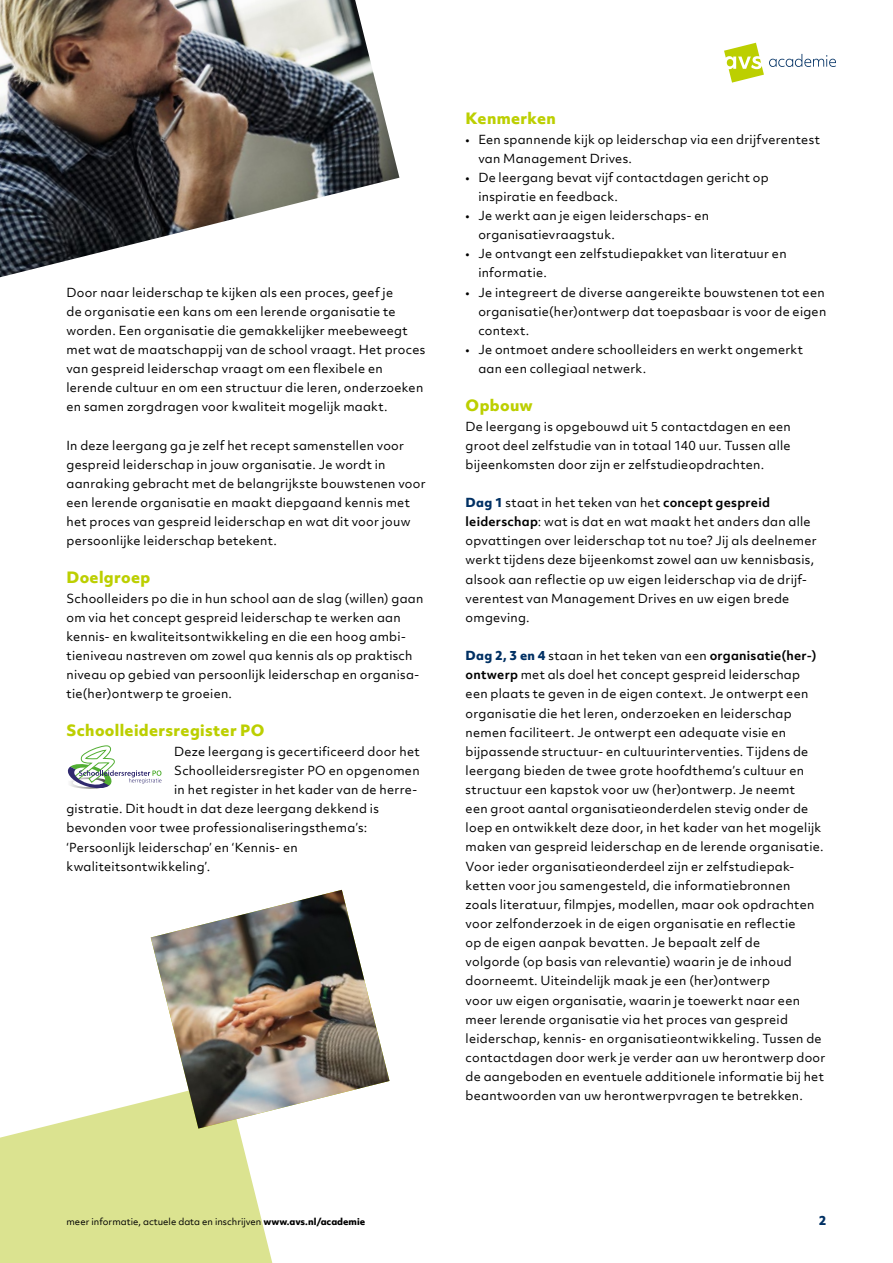
<style>
.page{position:relative;width:893px;height:1263px;background:#fff}
.page>*{position:absolute;margin:0;border:0;box-sizing:border-box;transform-origin:0 0}
.t1{font:800 15px "Objektiv Mk 2";letter-spacing:.025em;color:#bccf00}
.t2{font:12px/19.2px "Objektiv Mk 2";letter-spacing:.02em;color:#000}
.t3{font:800 12px "Objektiv Mk 2";color:#003063}
.t4{font:9px "Objektiv Mk 2";color:#000}
.s1{font-weight:800;color:#003063}
.s2{font-weight:700}
.s3{font-weight:800}
</style>
<div class="page">
<img style="left:0;top:0;width:399px;height:277px">
<svg style="left:724px;top:43px;width:112px;height:40px"></svg>
<svg style="left:67px;top:746px;width:94px;height:43px"></svg>
<svg style="left:0;top:1100px;width:272px;height:163px;background:#dfe69d"></svg>
<img style="left:151px;top:890px;width:238px;height:238px">
<p class="t2" style="left:66px;top:282px;width:360px">Door naar leiderschap te kijken als een proces, geef je<br>de organisatie een kans om een lerende organisatie te worden. Een organisatie die gemakkelijker meebeweegt met wat de maatschappij van de school vraagt. Het proces van gespreid leiderschap vraagt om een flexibele en lerende cultuur en om een structuur die leren, onderzoeken en samen zorgdragen voor kwaliteit mogelijk maakt.</p>
<p class="t2" style="left:66px;top:435px;width:361px">In deze leergang ga je zelf het recept samenstellen voor gespreid leiderschap in jouw organisatie. Je wordt in aanraking gebracht met de belangrijkste bouwstenen voor een lerende organisatie en maakt diepgaand kennis met het proces van gespreid leiderschap en wat dit voor jouw persoonlijke leiderschap betekent.</p>
<p class="t1" style="left:66px;top:566px;width:85px">Doelgroep</p>
<p class="t2" style="left:66px;top:589px;width:358px">Schoolleiders po die in hun school aan de slag (willen) gaan om via het concept gespreid leiderschap te werken aan kennis- en kwaliteitsontwikkeling en die een hoog ambi&shy;tieniveau nastreven om zowel qua kennis als op praktisch niveau op gebied van persoonlijk leiderschap en organisa&shy;tie(her)ontwerp te groeien.</p>
<p class="t1" style="left:66px;top:719px;width:200px">Schoolleidersregister PO</p>
<p class="t2" style="left:174px;top:742px;width:247px">Deze leergang is gecertificeerd door het</p>
<p class="t2" style="left:174px;top:761px;width:247px">Schoolleidersregister PO en opgenomen</p>
<p class="t2" style="left:174px;top:780px;width:245px">in het register in het kader van de herre-</p>
<p class="t2" style="left:66px;top:799px;width:314px">gistratie. Dit houdt in dat deze leergang dekkend is</p>
<p class="t2" style="left:66px;top:818px;width:302px">bevonden voor twee professionaliseringsthema’s:</p>
<p class="t2" style="left:66px;top:837px;width:233px">‘Persoonlijk leiderschap’ en ‘Kennis- en</p>
<p class="t2" style="left:66px;top:856px;width:145px">kwaliteitsontwikkeling’.</p>
<p class="t1" style="left:466px;top:107px;width:92px">Kenmerken</p>
<p class="t2" style="left:478px;top:129px;width:343px;text-indent:-13px">• Een spannende kijk op leiderschap via een drijfverentest van Management Drives.</p>
<p class="t2" style="left:478px;top:168px;width:292px;text-indent:-13px">• De leergang bevat vijf contactdagen gericht op inspiratie en feedback.</p>
<p class="t2" style="left:478px;top:206px;width:232px;text-indent:-13px">• Je werkt aan je eigen leiderschaps- en organisatievraagstuk.</p>
<p class="t2" style="left:478px;top:244px;width:310px;text-indent:-13px">• Je ontvangt een zelfstudiepakket van literatuur en informatie.</p>
<p class="t2" style="left:478px;top:282px;width:349px;text-indent:-13px">• Je integreert de diverse aangereikte bouwstenen tot een organisatie(her)ontwerp dat toepasbaar is voor de eigen context.</p>
<p class="t2" style="left:478px;top:340px;width:326px;text-indent:-13px">• Je ontmoet andere schoolleiders en werkt ongemerkt aan een collegiaal netwerk.</p>
<p class="t1" style="left:466px;top:394px;width:69px">Opbouw</p>
<p class="t2" style="left:466px;top:416px;width:327px;text-align:justify">De leergang is opgebouwd uit 5 contactdagen en een groot deel zelfstudie van in totaal 140 uur. Tussen alle bijeenkomsten door zijn er zelfstudieopdrachten.</p>
<p class="t2" style="left:466px;top:493px;width:353px"><span class="s1">Dag 1</span> staat in het teken van het <span class="s2">concept gespreid leiderschap</span>: wat is dat en wat maakt het anders dan alle opvattingen over leiderschap tot nu toe? Jij als deelnemer werkt tijdens deze bijeenkomst zowel aan uw kennisbasis, alsook aan reflectie op uw eigen leiderschap via de drijf&shy;verentest van Management Drives en uw eigen brede omgeving.</p>
<p class="t2" style="left:466px;top:646px;width:361px"><span class="s1">Dag 2, 3 en 4</span> staan in het teken van een <span class="s2">organisatie(her-) ontwerp</span> met als doel het concept gespreid leiderschap<br>een plaats te geven in de eigen context. Je ontwerpt een organisatie die het leren, onderzoeken en leiderschap nemen faciliteert. Je ontwerpt een adequate visie en bijpassende structuur- en cultuurinterventies. Tijdens de leergang bieden de twee grote hoofdthema’s cultuur en structuur een kapstok voor uw (her)ontwerp. Je neemt<br>een groot aantal organisatieonderdelen stevig onder de loep en ontwikkelt deze door, in het kader van het mogelijk maken van gespreid leiderschap en de lerende organisatie.<br>Voor ieder organisatieonderdeel zijn er zelfstudiepak&shy;ketten voor jou samengesteld, die informatiebronnen<br>zoals literatuur, filmpjes, modellen, maar ook opdrachten voor zelfonderzoek in de eigen organisatie en reflectie<br>op de eigen aanpak bevatten. Je bepaalt zelf de<br>volgorde (op basis van relevantie) waarin je de inhoud doorneemt. Uiteindelijk maak je een (her)ontwerp<br>voor uw eigen organisatie, waarin je toewerkt naar een meer lerende organisatie via het proces van gespreid leiderschap, kennis- en organisatieontwikkeling. Tussen de contactdagen door werk je verder aan uw herontwerp door de aangeboden en eventuele additionele informatie bij het beantwoorden van uw herontwerpvragen te betrekken.</p>
<p class="t4" style="left:66px;top:1215px;width:300px">meer informatie, actuele data en inschrijven <span class="s3">www.avs.nl/academie</span></p>
<p class="t3" style="left:819px;top:1211px;width:9px">2</p>
</div>
